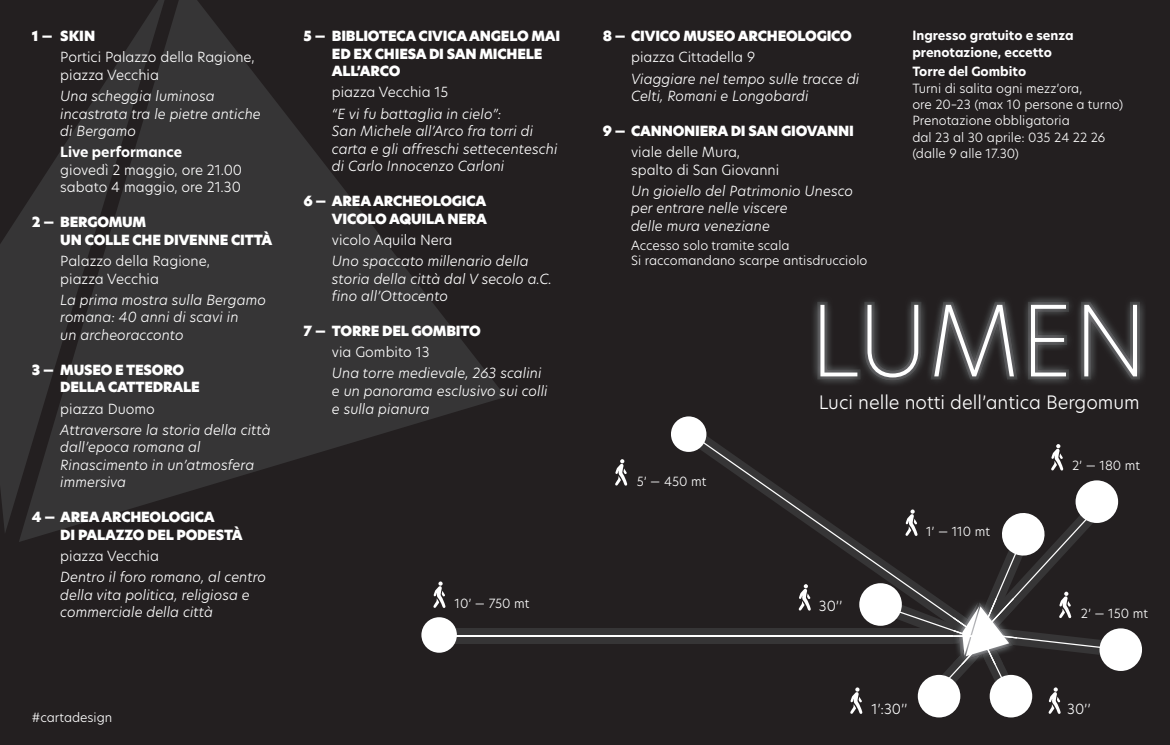
<style>
.page{position:relative;width:1170px;height:745px;background:#fff}
.page>*{position:absolute;margin:0;border:0;box-sizing:border-box;transform-origin:0 0}
.t1{font:200 96.12px "Hero New";letter-spacing:-.005em;color:#fff}
.t2{font:300 18.25px "Hero New";color:#fff}
.t3{font:italic 300 13.75px/17.5px "Hero New";color:#fff}
.t4{font:13.75px/17.5px "Hero New Super";letter-spacing:-.015em;color:#fff}
.t5{font:300 13.75px/17.5px "Hero New";color:#fff}
.t6{font:700 13.75px "Hero New";color:#fff}
.t7{font:300 12.5px/16.2px "Hero New";color:#fff}
.t8{font:700 12.5px/16.2px "Hero New";color:#fff}
</style>
<div class="page">
<div style="left:0;top:0;width:1169px;height:744px;background:#231f20"></div>
<div style="left:449px;top:628px;width:528px;height:15px;background:#363536"></div>
<svg style="left:0;top:216px;width:19px;height:316px;background:#333233"></svg>
<svg style="left:19px;top:0;width:487px;height:541px;fill:#363536"></svg>
<hr style="left:449px;top:635px;width:528px;height:1px;background:#fff">
<svg style="left:698px;top:438px;width:175px;height:187px"></svg>
<div style="left:421px;top:616px;width:36px;height:36px;background:#fff;border-radius:50%"></div>
<div style="left:917px;top:674px;width:43px;height:43px;background:#fff;border-radius:50%"></div>
<div style="left:989px;top:674px;width:43px;height:43px;background:#fff;border-radius:50%"></div>
<div style="left:859px;top:583px;width:42px;height:42px;background:#fff;border-radius:50%"></div>
<div style="left:1099px;top:628px;width:42px;height:42px;background:#fff;border-radius:50%"></div>
<div style="left:1075px;top:480px;width:42px;height:42px;background:#fff;border-radius:50%"></div>
<div style="left:671px;top:416px;width:35px;height:35px;background:#fff;border-radius:50%"></div>
<svg style="left:433px;top:581px;width:12px;height:26px"></svg>
<svg style="left:850px;top:687px;width:12px;height:26px"></svg>
<svg style="left:798px;top:583px;width:12px;height:27px"></svg>
<svg style="left:615px;top:459px;width:12px;height:26px"></svg>
<svg style="left:873px;top:491px;width:255px;height:222px"></svg>
<svg style="left:1051px;top:444px;width:12px;height:26px"></svg>
<img style="left:813px;top:297px;width:332px;height:88px">
<img style="left:817px;top:301px;width:322px;height:79px">
<p class="t4" style="left:32px;top:28px;width:65px">1 — SKIN</p>
<p class="t5" style="left:60px;top:48px;width:196px">Portici Palazzo della Ragione, piazza Vecchia</p>
<p class="t3" style="left:60px;top:87px;width:202px">Una scheggia luminosa incastrata tra le pietre antiche di Bergamo</p>
<p class="t6" style="left:60px;top:143px;width:123px">Live performance</p>
<p class="t5" style="left:60px;top:160px;width:183px">giovedì 2 maggio, ore 21.00 sabato 4 maggio, ore 21.30</p>
<p class="t4" style="left:60px;top:214px;width:213px;text-indent:-28px">2 — BERGOMUM<br>UN COLLE CHE DIVENNE CITTÀ</p>
<p class="t5" style="left:60px;top:252px;width:151px">Palazzo della Ragione, piazza Vecchia</p>
<p class="t3" style="left:60px;top:290px;width:207px">La prima mostra sulla Bergamo romana: 40 anni di scavi in<br>un archeoracconto</p>
<p class="t4" style="left:60px;top:361px;width:141px;text-indent:-28px">3 — MUSEO E TESORO<br>DELLA CATTEDRALE</p>
<p class="t5" style="left:60px;top:399px;width:96px">piazza Duomo</p>
<p class="t3" style="left:60px;top:420px;width:212px">Attraversare la storia della città dall’epoca romana al<br>Rinascimento in un’atmosfera immersiva</p>
<p class="t4" style="left:60px;top:508px;width:184px;text-indent:-28px">4 — AREA ARCHEOLOGICA<br>DI PALAZZO DEL PODESTÀ</p>
<p class="t5" style="left:60px;top:546px;width:100px">piazza Vecchia</p>
<p class="t3" style="left:60px;top:567px;width:207px">Dentro il foro romano, al centro della vita politica, religiosa e commerciale della città</p>
<p class="t4" style="left:332px;top:28px;width:230px;text-indent:-28px">5 — BIBLIOTECA CIVICA ANGELO MAI<br>ED EX CHIESA DI SAN MICHELE<br>ALL’ARCO</p>
<p class="t5" style="left:332px;top:83px;width:118px">piazza Vecchia 15</p>
<p class="t3" style="left:332px;top:104px;width:227px">“E vi fu battaglia in cielo”:<br>San Michele all’Arco fra torri di carta e gli affreschi settecenteschi di Carlo Innocenzo Carloni</p>
<p class="t4" style="left:303px;top:193px;width:185px;text-align:right">6 — AREA ARCHEOLOGICA<br>VICOLO AQUILA NERA</p>
<p class="t5" style="left:332px;top:231px;width:122px">vicolo Aquila Nera</p>
<p class="t3" style="left:332px;top:252px;width:221px">Uno spaccato millenario della storia della città dal V secolo a.C. fino all’Ottocento</p>
<p class="t4" style="left:303px;top:322px;width:179px">7 — TORRE DEL GOMBITO</p>
<p class="t5" style="left:332px;top:343px;width:99px">via Gombito 13</p>
<p class="t3" style="left:332px;top:364px;width:217px">Una torre medievale, 263 scalini e un panorama esclusivo sui colli e sulla pianura</p>
<p class="t7" style="left:454px;top:594px;width:76px">10’ — 750 mt</p>
<p class="t7" style="left:32px;top:709px;width:82px">#cartadesign</p>
<p class="t8" style="left:912px;top:28px;width:163px">Ingresso gratuito e senza prenotazione, eccetto</p>
<p class="t8" style="left:912px;top:64px;width:115px">Torre del Gombito</p>
<p class="t7" style="left:912px;top:80px;width:212px">Turni di salita ogni mezz’ora,<br>ore 20–23 (max 10 persone a turno)<br>Prenotazione obbligatoria<br>dal 23 al 30 aprile: 035 24 22 26 (dalle 9 alle 17.30)</p>
<p class="t4" style="left:602px;top:28px;width:251px">8 — CIVICO MUSEO ARCHEOLOGICO</p>
<p class="t5" style="left:631px;top:48px;width:125px">piazza Cittadella 9</p>
<p class="t3" style="left:631px;top:69px;width:230px">Viaggiare nel tempo sulle tracce di<br>Celti, Romani e Longobardi</p>
<p class="t4" style="left:602px;top:123px;width:252px">9 — CANNONIERA DI SAN GIOVANNI</p>
<p class="t5" style="left:631px;top:143px;width:150px">viale delle Mura, spalto di San Giovanni</p>
<p class="t3" style="left:631px;top:182px;width:223px">Un gioiello del Patrimonio Unesco per entrare nelle viscere<br>delle mura veneziane</p>
<p class="t7" style="left:631px;top:237px;width:238px;line-height:15px">Accesso solo tramite scala<br>Si raccomandano scarpe antisdrucciolo</p>
<h1 class="t1" style="left:809px;top:275px;width:340px">LUMEN</h1>
<h2 class="t2" style="left:818px;top:389px;width:322px">Luci nelle notti dell’antica Bergomum</h2>
<p class="t7" style="left:636px;top:472px;width:71px">5’ — 450 mt</p>
<p class="t5" style="left:818px;top:596px;width:25px">30’’</p>
<p class="t7" style="left:925px;top:522px;width:65px">1’ — 110 mt</p>
<p class="t7" style="left:1071px;top:457px;width:69px">2’ — 180 mt</p>
<p class="t7" style="left:1080px;top:604px;width:69px">2’ — 150 mt</p>
<p class="t5" style="left:871px;top:699px;width:38px">1’:30’’</p>
<p class="t5" style="left:1067px;top:699px;width:25px">30’’</p>
</div>
